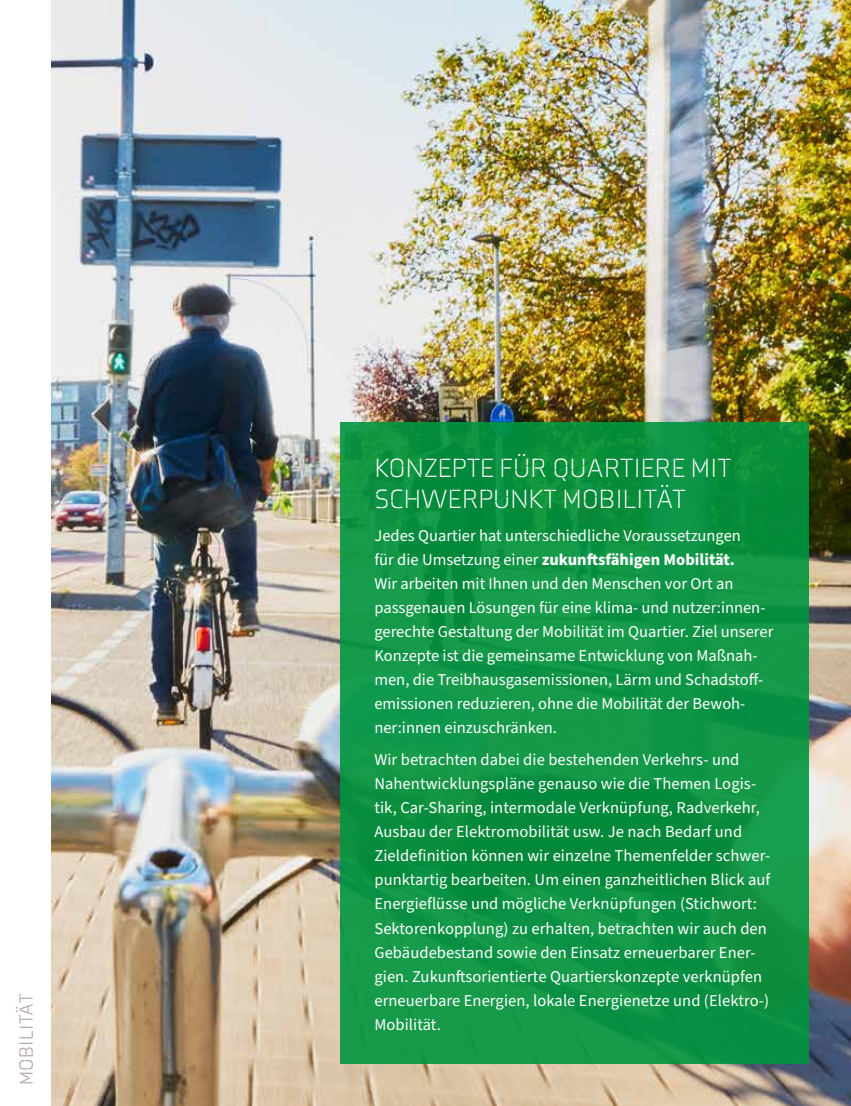
<style>
.page{position:relative;width:851px;height:1106px;background:#fff}
.page>*{position:absolute;margin:0;border:0;box-sizing:border-box;transform-origin:0 0}
.t1{font:300 27px/31.5px "Axia Stencil";color:#fff}
.t2{font:300 19.5px "Axia Stencil";letter-spacing:.01em;color:#a49295}
.t3{font:16.5px/24px "Source Sans Pro";letter-spacing:.005em;color:#fff}
.s1{font-weight:700}
</style>
<div class="page">
<img style="left:51px;top:0;width:799px;height:1106px">
<div style="left:340px;top:422px;width:468px;height:641px;background:linear-gradient(to right,#0f9546,#0c9242)"></div>
<p class="t2" style="left:15px;top:1084px;width:92px;rotate:-90deg">MOBILITÄT</p>
<h1 class="t1" style="left:374px;top:452px;width:358px">KONZEPTE FÜR QUARTIERE MIT<br>SCHWERPUNKT MOBILITÄT</h1>
<p class="t3" style="left:374px;top:524px;width:400px">Jedes Quartier hat unterschiedliche Voraussetzungen<br>für die Umsetzung einer <span class="s1">zukunftsfähigen Mobilität.<br></span>Wir arbeiten mit Ihnen und den Menschen vor Ort an passgenauen Lösungen für eine klima- und nutzer:innen&shy;gerechte Gestaltung der Mobilität im Quartier. Ziel unserer Konzepte ist die gemeinsame Entwicklung von Maßnah&shy;men, die Treibhausgasemissionen, Lärm und Schadstoff&shy;emissionen reduzieren, ohne die Mobilität der Bewoh&shy;ner:innen einzuschränken.</p>
<p class="t3" style="left:374px;top:748px;width:397px">Wir betrachten dabei die bestehenden Verkehrs- und Nahentwicklungspläne genauso wie die Themen Logis&shy;tik, Car-Sharing, intermodale Verknüpfung, Radverkehr, Ausbau der Elektromobilität usw. Je nach Bedarf und Zieldefinition können wir einzelne Themenfelder schwer&shy;punktartig bearbeiten. Um einen ganzheitlichen Blick auf Energieflüsse und mögliche Verknüpfungen (Stichwort:<br>Sektorenkopplung) zu erhalten, betrachten wir auch den Gebäudebestand sowie den Einsatz erneuerbarer Ener&shy;gien. Zukunftsorientierte Quartierskonzepte verknüpfen erneuerbare Energien, lokale Energienetze und (Elektro-)<br>Mobilität.</p>
</div>
